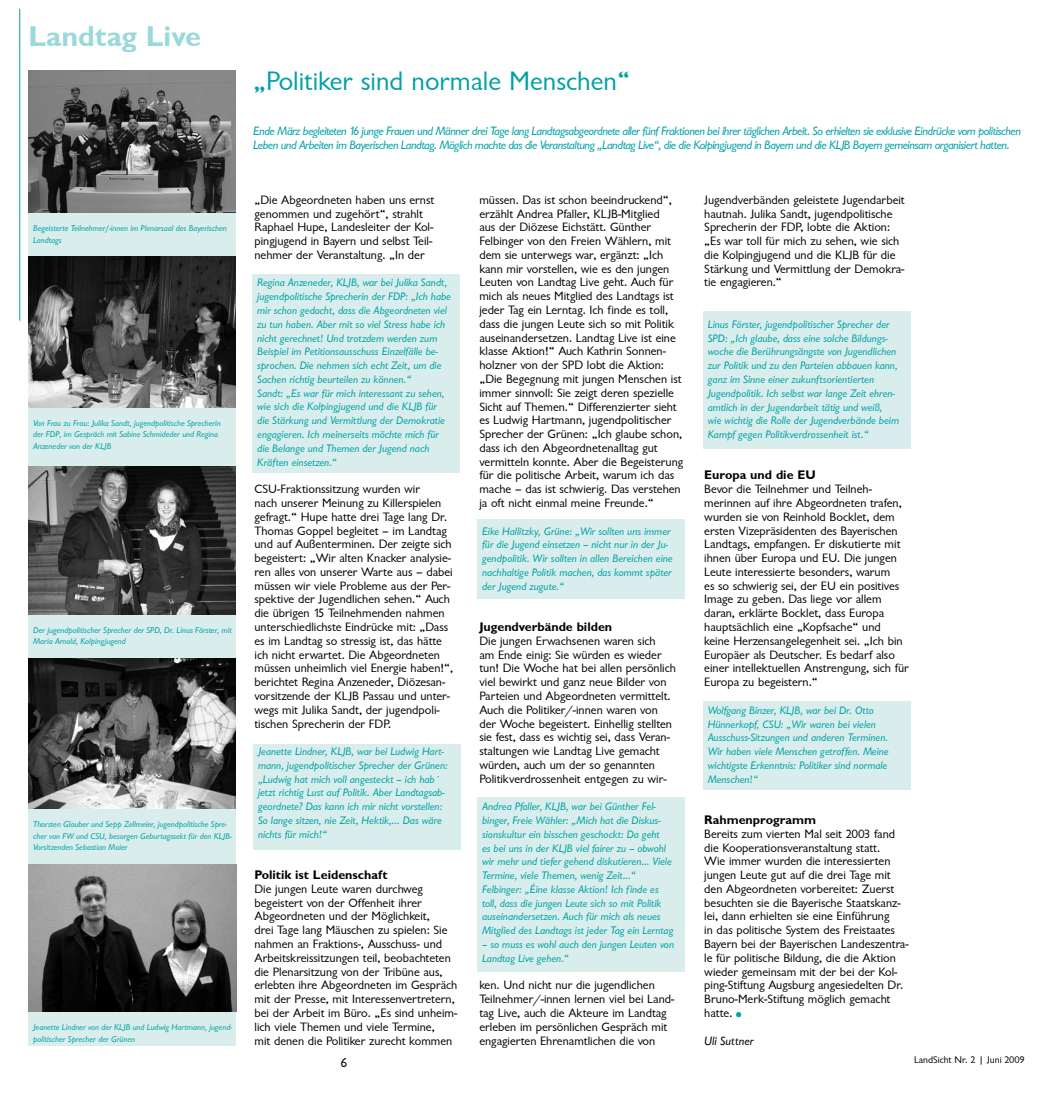
<style>
.page{position:relative;width:1051px;height:1099px;background:#fff}
.page>*{position:absolute;margin:0;border:0;box-sizing:border-box;transform-origin:0 0}
.t1{font:28.75px "Garrison Sans BOLD";color:#99d9db}
.t2{font:27.5px "Garrison Sans";color:#00a1a5}
.t3{font:13.75px "Garrison Sans";color:#000}
.t4{font:12.5px/13.8px "Garrison Sans";color:#000}
.t5{font:12.5px/13.8px "Garrison Sans ITALIC";letter-spacing:-.04em;color:#00a1a5}
.t6{font:12.5px "Garrison Sans BOLD";color:#000}
.t7{font:12.5px "Garrison Sans ITALIC";color:#000}
.t8{font:11.25px/13.8px "Garrison Sans ITALIC";color:#00a1a5}
.t9{font:10px "Garrison Sans";color:#000}
.t10{font:8.75px/11.2px "Garrison Sans ITALIC";color:#00a1a5}
.s1{font-size:18.75px;color:#00a1a5}
</style>
<div class="page">
<hr style="left:19px;top:9px;width:1px;height:311px;background:#00a1a5">
<div style="left:28px;top:71px;width:207px;height:974px;background:#d9eeec"></div>
<div style="left:703px;top:311px;width:207px;height:137px;background:#d9eeec"></div>
<div style="left:253px;top:743px;width:207px;height:106px;background:#d9eeec"></div>
<div style="left:703px;top:700px;width:207px;height:89px;background:#d9eeec"></div>
<div style="left:252px;top:274px;width:207px;height:199px;background:#d9eeec"></div>
<div style="left:477px;top:797px;width:207px;height:174px;background:#d9eeec"></div>
<div style="left:477px;top:519px;width:207px;height:80px;background:#d9eeec"></div>
<img style="left:28px;top:71px;width:207px;height:142px">
<img style="left:28px;top:466px;width:207px;height:148px">
<img style="left:29px;top:864px;width:207px;height:147px">
<img style="left:28px;top:658px;width:207px;height:150px">
<img style="left:28px;top:257px;width:207px;height:150px">
<h1 class="t1" style="left:28px;top:20px;width:174px">Landtag Live</h1>
<p class="t10" style="left:33px;top:223px;width:195px">Begeisterte Teilnehmer/-innen im Plenarsaal des Bayerischen<br>Landtags</p>
<p class="t10" style="left:33px;top:417px;width:189px">Von Frau zu Frau: Julika Sandt, jugendpolitische Sprecherin der FDP, im Gespräch mit Sabine Schmideder und Regina<br>Anzeneder von der KLJB</p>
<p class="t10" style="left:33px;top:624px;width:200px">Der jugendpolitischer Sprecher der SPD, Dr. Linus Förster, mit<br>Maria Arnold, Kolpingjugend</p>
<p class="t10" style="left:33px;top:818px;width:200px">Thorsten Glauber und Sepp Zellmeier, jugendpolitische Spre&shy;cher von FW und CSU, besorgen Geburtagssekt für den KLJB-<br>Vorsitzenden Sebastian Maier</p>
<p class="t10" style="left:33px;top:1021px;width:200px">Jeanette Lindner von der KLJB und Ludwig Hartmann, jugend&shy;politischer Sprecher der Grünen</p>
<h2 class="t2" style="left:253px;top:66px;width:378px">„Politiker sind normale Menschen“</h2>
<p class="t5" style="left:253px;top:124px;width:769px">Ende März begleiteten 16 junge Frauen und Männer drei Tage lang Landtagsabgeordnete aller fünf Fraktionen bei ihrer täglichen Arbeit. So erhielten sie exklusive Eindrücke vom politischen<br>Leben und Arbeiten im Bayerischen Landtag. Möglich machte das die Veranstaltung „Landtag Live“, die die Kolpingjugend in Bayern und die KLJB Bayern gemeinsam organisiert hatten.</p>
<p class="t4" style="left:254px;top:193px;width:181px">„Die Abgeordneten haben uns ernst genommen und zugehört“, strahlt Raphael Hupe, Landesleiter der Kol&shy;pingjugend in Bayern und selbst Teil&shy;nehmer der Veranstaltung. „In der</p>
<p class="t8" style="left:257px;top:276px;width:195px">Regina Anzeneder, KLJB, war bei Julika Sandt, jugendpolitische Sprecherin der FDP: „Ich habe mir schon gedacht, dass die Abgeordneten viel zu tun haben. Aber mit so viel Stress habe ich nicht gerechnet! Und trotzdem werden zum Beispiel im Petitionsausschuss Einzelfälle be&shy;sprochen. Die nehmen sich echt Zeit, um die Sachen richtig beurteilen zu können.“<br>Sandt: „Es war für mich interessant zu sehen, wie sich die Kolpingjugend und die KLJB für die Stärkung und Vermittlung der Demokratie engagieren. Ich meinerseits möchte mich für die Belange und Themen der Jugend nach Kräften einsetzen.“</p>
<p class="t4" style="left:254px;top:482px;width:200px">CSU-Fraktionssitzung wurden wir<br>nach unserer Meinung zu Killerspielen gefragt.“ Hupe hatte drei Tage lang Dr.<br>Thomas Goppel begleitet – im Landtag und auf Außenterminen. Der zeigte sich begeistert: „Wir alten Knacker analysie&shy;ren alles von unserer Warte aus – dabei müssen wir viele Probleme aus der Per&shy;spektive der Jugendlichen sehen.“ Auch die übrigen 15 Teilnehmenden nahmen unterschiedlichste Eindrücke mit: „Dass es im Landtag so stressig ist, das hätte ich nicht erwartet. Die Abgeordneten müssen unheimlich viel Energie haben!“, berichtet Regina Anzeneder, Diözesan&shy;vorsitzende der KLJB Passau und unter&shy;wegs mit Julika Sandt, der jugendpoli&shy;tischen Sprecherin der FDP.</p>
<p class="t8" style="left:258px;top:744px;width:191px">Jeanette Lindner, KLJB, war bei Ludwig Hart&shy;mann, jugendpolitischer Sprecher der Grünen: „Ludwig hat mich voll angesteckt – ich hab´ jetzt richtig Lust auf Politik. Aber Landtagsab&shy;geordnete? Das kann ich mir nicht vorstellen:<br>So lange sitzen, nie Zeit, Hektik,... Das wäre nichts für mich!“</p>
<p class="t6" style="left:254px;top:868px;width:134px">Politik ist Leidenschaft</p>
<p class="t4" style="left:254px;top:882px;width:204px">Die jungen Leute waren durchweg begeistert von der Offenheit ihrer Abgeordneten und der Möglichkeit,<br>drei Tage lang Mäuschen zu spielen: Sie nahmen an Fraktions-, Ausschuss- und Arbeitskreissitzungen teil, beobachteten die Plenarsitzung von der Tribüne aus, erlebten ihre Abgeordneten im Gespräch mit der Presse, mit Interessenvertretern, bei der Arbeit im Büro. „Es sind unheim&shy;lich viele Themen und viele Termine,<br>mit denen die Politiker zurecht kommen</p>
<p class="t4" style="left:479px;top:193px;width:205px">müssen. Das ist schon beeindruckend“, erzählt Andrea Pfaller, KLJB-Mitglied<br>aus der Diözese Eichstätt. Günther Felbinger von den Freien Wählern, mit dem sie unterwegs war, ergänzt: „Ich kann mir vorstellen, wie es den jungen Leuten von Landtag Live geht. Auch für mich als neues Mitglied des Landtags ist jeder Tag ein Lerntag. Ich finde es toll, dass die jungen Leute sich so mit Politik auseinandersetzen. Landtag Live ist eine klasse Aktion!“ Auch Kathrin Sonnen&shy;holzner von der SPD lobt die Aktion: „Die Begegnung mit jungen Menschen ist immer sinnvoll: Sie zeigt deren spezielle Sicht auf Themen.“ Differenzierter sieht es Ludwig Hartmann, jugendpolitischer Sprecher der Grünen: „Ich glaube schon, dass ich den Abgeordnetenalltag gut vermitteln konnte. Aber die Begeisterung für die politische Arbeit, warum ich das mache – das ist schwierig. Das verstehen ja oft nicht einmal meine Freunde.“</p>
<p class="t8" style="left:482px;top:524px;width:192px">Eike Hallitzky, Grüne: „Wir sollten uns immer für die Jugend einsetzen – nicht nur in der Ju&shy;gendpolitik. Wir sollten in allen Bereichen eine nachhaltige Politik machen, das kommt später der Jugend zugute.“</p>
<p class="t6" style="left:479px;top:620px;width:134px">Jugendverbände bilden</p>
<p class="t4" style="left:479px;top:634px;width:198px">Die jungen Erwachsenen waren sich<br>am Ende einig: Sie würden es wieder tun! Die Woche hat bei allen persönlich viel bewirkt und ganz neue Bilder von Parteien und Abgeordneten vermittelt.<br>Auch die Politiker/-innen waren von der Woche begeistert. Einhellig stellten sie fest, dass es wichtig sei, dass Veran&shy;staltungen wie Landtag Live gemacht würden, auch um der so genannten Politikverdrossenheit entgegen zu wir-</p>
<p class="t8" style="left:482px;top:799px;width:193px">Andrea Pfaller, KLJB, war bei Günther Fel&shy;binger, Freie Wähler: „Mich hat die Diskus&shy;sionskultur ein bisschen geschockt: Da geht<br>es bei uns in der KLJB viel fairer zu – obwohl wir mehr und tiefer gehend diskutieren... Viele Termine, viele Themen, wenig Zeit...“ Felbinger: „Éine klasse Aktion! Ich finde es toll, dass die jungen Leute sich so mit Politik auseinandersetzen. Auch für mich als neues Mitglied des Landtags ist jeder Tag ein Lerntag</p>
<p class="t8" style="left:482px;top:937px;width:193px">– so muss es wohl auch den jungen Leuten von<br>Landtag Live gehen.“</p>
<p class="t4" style="left:479px;top:978px;width:196px">ken. Und nicht nur die jugendlichen Teilnehmer/-innen lernen viel bei Land&shy;tag Live, auch die Akteure im Landtag erleben im persönlichen Gespräch mit engagierten Ehrenamtlichen die von</p>
<p class="t4" style="left:704px;top:193px;width:202px">Jugendverbänden geleistete Jugendarbeit hautnah. Julika Sandt, jugendpolitische Sprecherin der FDP, lobte die Aktion: „Es war toll für mich zu sehen, wie sich die Kolpingjugend und die KLJB für die Stärkung und Vermittlung der Demokra&shy;tie engagieren.“</p>
<p class="t8" style="left:707px;top:317px;width:193px">Linus Förster, jugendpolitischer Sprecher der SPD: „Ich glaube, dass eine solche Bildungs&shy;woche die Berührungsängste von Jugendlichen zur Politik und zu den Parteien abbauen kann, ganz im Sinne einer zukunftsorientierten Jugendpolitik. Ich selbst war lange Zeit ehren&shy;amtlich in der Jugendarbeit tätig und weiß, wie wichtig die Rolle der Jugendverbände beim Kampf gegen Politikverdrossenheit ist.“</p>
<p class="t6" style="left:704px;top:468px;width:113px">Europa und die EU</p>
<p class="t4" style="left:704px;top:482px;width:206px">Bevor die Teilnehmer und Teilneh&shy;merinnen auf ihre Abgeordneten trafen, wurden sie von Reinhold Bocklet, dem ersten Vizepräsidenten des Bayerischen Landtags, empfangen. Er diskutierte mit ihnen über Europa und EU. Die jungen Leute interessierte besonders, warum<br>es so schwierig sei, der EU ein positives Image zu geben. Das liege vor allem daran, erklärte Bocklet, dass Europa hauptsächlich eine „Kopfsache“ und keine Herzensangelegenheit sei. „Ich bin Europäer als Deutscher. Es bedarf also einer intellektuellen Anstrengung, sich für Europa zu begeistern.“</p>
<p class="t8" style="left:707px;top:703px;width:182px">Wolfgang Binzer, KLJB, war bei Dr. Otto Hünnerkopf, CSU: „Wir waren bei vielen Ausschuss-Sitzungen und anderen Terminen.<br>Wir haben viele Menschen getroffen. Meine wichtigste Erkenntnis: Politiker sind normale Menschen!“</p>
<p class="t6" style="left:704px;top:812px;width:113px">Rahmenprogramm</p>
<p class="t4" style="left:704px;top:827px;width:206px">Bereits zum vierten Mal seit 2003 fand die Kooperationsveranstaltung statt.<br>Wie immer wurden die interessierten jungen Leute gut auf die drei Tage mit den Abgeordneten vorbereitet: Zuerst besuchten sie die Bayerische Staatskanz&shy;lei, dann erhielten sie eine Einführung<br>in das politische System des Freistaates Bayern bei der Bayerischen Landeszentra&shy;le für politische Bildung, die die Aktion wieder gemeinsam mit der bei der Kol&shy;ping-Stiftung Augsburg angesiedelten Dr.<br>Bruno-Merk-Stiftung möglich gemacht hatte.<span class="s1">•</span></p>
<p class="t7" style="left:704px;top:1033px;width:51px">Uli Suttner</p>
<p class="t3" style="left:340px;top:1055px;width:9px">6</p>
<p class="t9" style="left:913px;top:1054px;width:112px">LandSicht Nr. 2 | Juni 2009</p>
</div>
